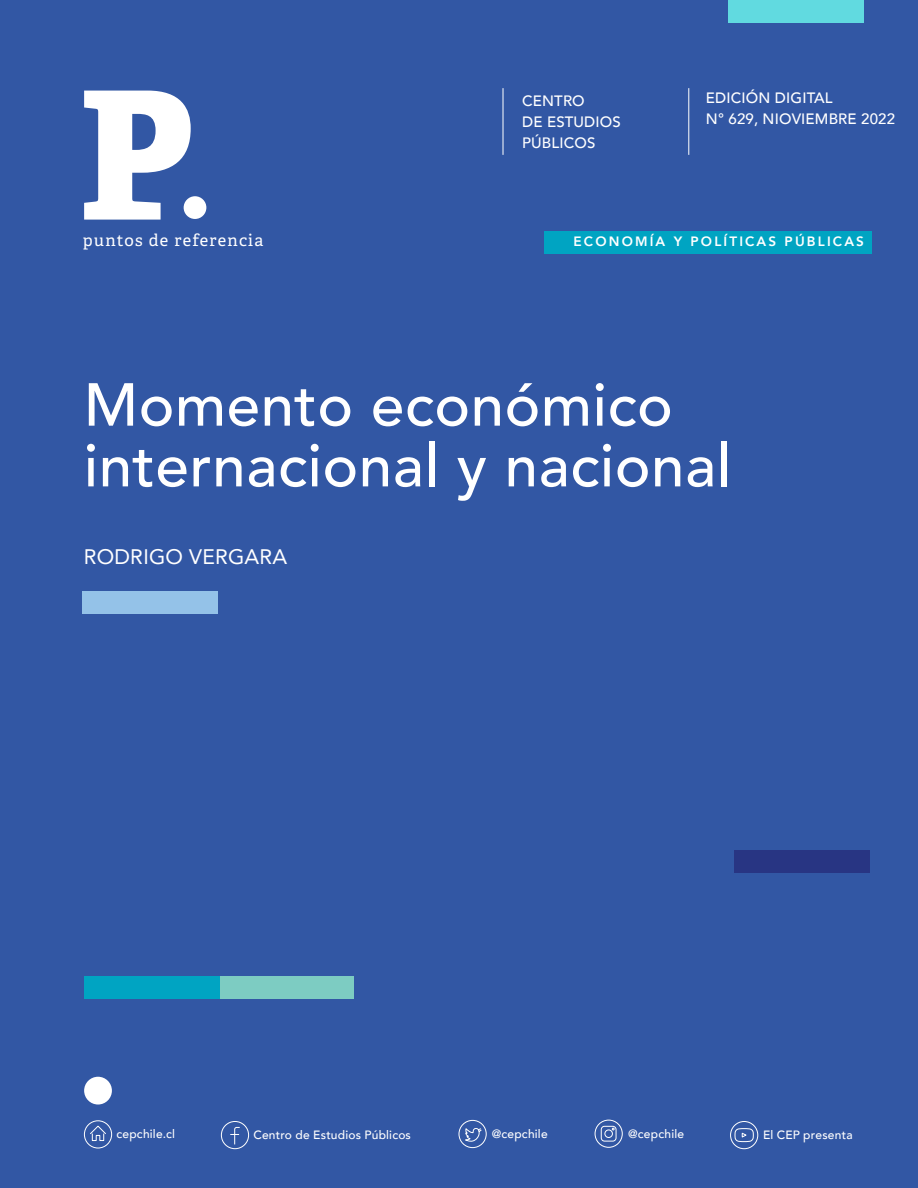
<style>
.page{position:relative;width:918px;height:1188px;background:#3257a4}
.page>*{position:absolute;margin:0;border:0;box-sizing:border-box;transform-origin:0 0}
.t1{font:500 60px/60.8px "Avenir";letter-spacing:.01em;color:#fff}
.t2{font:21px "Avenir";letter-spacing:.01em;color:#fff}
.t3{font:16.5px "Adelle";letter-spacing:.075em;color:#fff}
.t4{font:500 15px/21px "Avenir";letter-spacing:.01em;color:#fff}
.t5{font:800 13.5px "Avenir";letter-spacing:.16em;color:#fff}
.t6{font:500 12px "Avenir";letter-spacing:.02em;color:#fff}
</style>
<div class="page">
<hr style="left:503px;top:88px;width:1px;height:67px;background:#fff">
<hr style="left:689px;top:88px;width:1px;height:67px;background:#fff">
<div style="left:729px;top:0;width:135px;height:23px;background:#61dae0"></div>
<div style="left:83px;top:591px;width:135px;height:23px;background:#94c2e8"></div>
<svg style="left:84px;top:91px;width:107px;height:129px"></svg>
<div style="left:184px;top:196px;width:22px;height:23px;background:#fff;border-radius:50%"></div>
<svg style="left:221px;top:1121px;width:28px;height:28px"></svg>
<div style="left:459px;top:1120px;width:27px;height:28px;border:1px solid #fff;border-radius:50%"></div>
<svg style="left:465px;top:1128px;width:17px;height:15px"></svg>
<div style="left:730px;top:1121px;width:28px;height:28px;border:1px solid #fff;border-radius:50%"></div>
<svg style="left:735px;top:1128px;width:19px;height:14px"></svg>
<svg style="left:601px;top:1126px;width:16px;height:16px"></svg>
<div style="left:595px;top:1120px;width:28px;height:28px;border:1px solid #fff;border-radius:50%"></div>
<svg style="left:90px;top:1125px;width:16px;height:16px"></svg>
<div style="left:84px;top:1121px;width:28px;height:27px;border:1px solid #fff;border-radius:50%"></div>
<div style="left:84px;top:1077px;width:28px;height:28px;background:#fff;border-radius:50%"></div>
<div style="left:544px;top:231px;width:327px;height:22px;background:#00a4c2"></div>
<div style="left:218px;top:976px;width:136px;height:23px;background:#7dccc2"></div>
<div style="left:84px;top:976px;width:136px;height:23px;background:#00a4c2"></div>
<div style="left:734px;top:851px;width:135px;height:22px;background:#283583"></div>
<p class="t4" style="left:522px;top:89px;width:100px">CENTRO<br>DE ESTUDIOS<br>PÚBLICOS</p>
<p class="t4" style="left:706px;top:87px;width:191px">EDICIÓN DIGITAL<br>N° 629, NIOVIEMBRE 2022</p>
<h3 class="t3" style="left:83px;top:230px;width:182px">puntos de referencia</h3>
<p class="t5" style="left:574px;top:229px;width:292px">ECONOMÍA Y POLÍTICAS PÚBLICAS</p>
<h1 class="t1" style="left:84px;top:371px;width:649px">Momento económico internacional y nacional</h1>
<h2 class="t2" style="left:84px;top:540px;width:205px">RODRIGO VERGARA</h2>
<p class="t6" style="left:116px;top:1124px;width:60px">cepchile.cl</p>
<p class="t6" style="left:253px;top:1125px;width:159px">Centro de Estudios Públicos</p>
<p class="t6" style="left:492px;top:1124px;width:58px">@cepchile</p>
<p class="t6" style="left:628px;top:1124px;width:58px">@cepchile</p>
<p class="t6" style="left:763px;top:1125px;width:91px">El CEP presenta</p>
</div>
